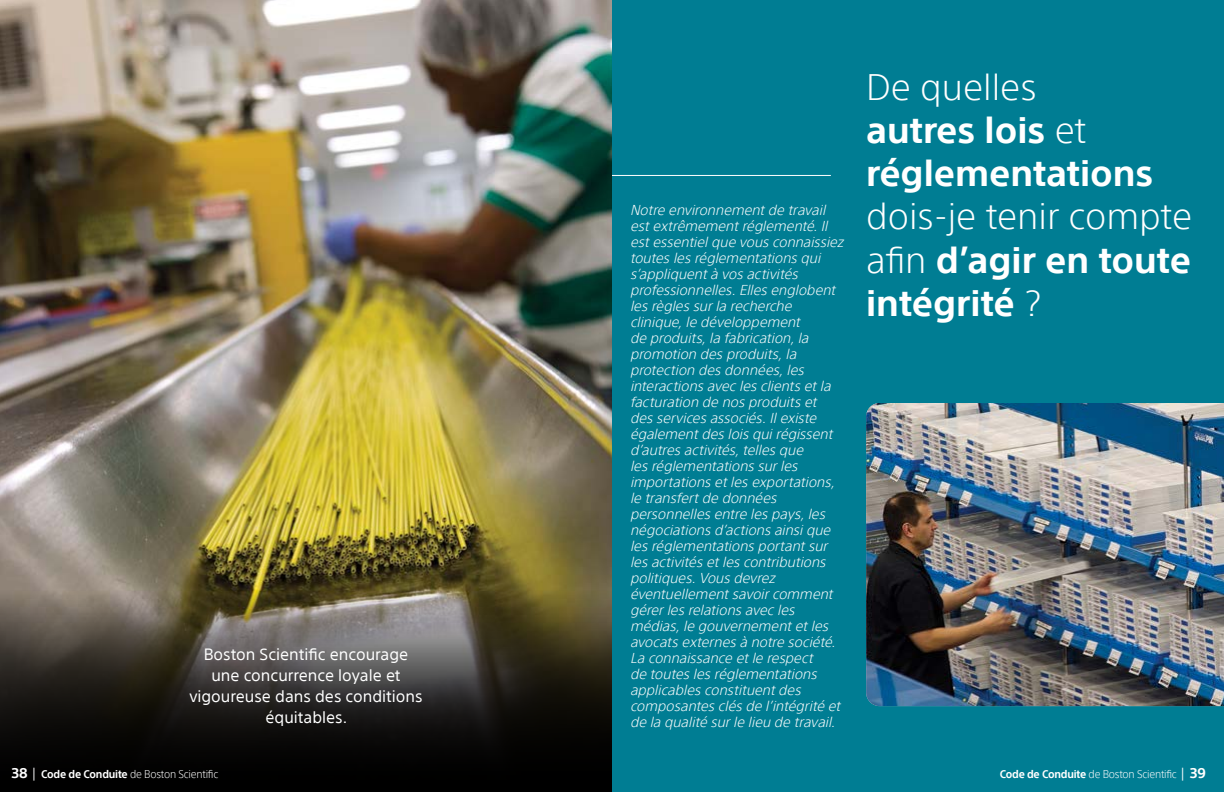
<style>
.page{position:relative;width:1224px;height:792px;background:#fff}
.page>*{position:absolute;margin:0;border:0;box-sizing:border-box;transform-origin:0 0}
.t1{font:300 36px/43.2px "SST";color:#fff;text-align:justify}
.t2{font:700 36px/43.2px "SST";color:#fff}
.t3{font:16px/21px "SST";color:#fff;text-align:center}
.t4{font:italic 300 14px/16px "SST";color:#fff}
.t5{font:300 11px "SST";letter-spacing:-.02em;color:#fff;scale:.95 1}
.s1{font-weight:300}
.s2{font-weight:700}
.s3{font-weight:700;font-size:14px}
.s4{font-weight:400;font-size:14px}
</style>
<div class="page">
<img style="left:0;top:0;width:612px;height:591px">
<div style="left:612px;top:0;width:612px;height:792px;background:#007d93"></div>
<img style="left:866px;top:403px;width:358px;height:303px">
<hr style="left:612px;top:175px;width:219px;height:1px;background:#fff">
<svg style="left:0;top:591px;width:612px;height:201px;background:#322e28"></svg>
<p class="t3" style="left:189px;top:644px;width:235px">Boston Scientific encourage une concurrence loyale et vigoureuse dans des conditions équitables.</p>
<p class="t4" style="left:630px;top:202px;width:219px">Notre environnementde travail estextrêmementréglementé.Il estessentielque vous connaissiez toutes les réglementations qui s’appliquentà vos activités professionnelles.Elles englobent les règles surla recherche clinique,le développement<br>de produits,la fabrication,la promotion des produits,la protection des données,les interactions avec les clients etla facturation de nos produits et des services associés.Ilexiste égalementdes lois quirégissent d’autres activités,telles que<br>les réglementations surles importations etles exportations, le transfertde données personnelles entre les pays,les négociations d’actions ainsique les réglementations portantsur les activités etles contributions politiques.Vous devrez éventuellementsavoircomment gérerles relations avec les médias,le gouvernementetles avocats externes à notre société.<br>La connaissance etle respect<br>de toutes les réglementations applicables constituentdes composantes clés de l’intégrité et de la qualité surle lieu de travail.</p>
<h1 class="t2" style="left:866px;top:65px;width:289px"><span class="s1">De quelles </span>autres lois <span class="s1">et </span>réglementations</h1>
<h1 class="t1" style="left:866px;top:195px;width:327px">dois-je tenir compte afin <span class="s2">d’agir en toute intégrité</span> ?</h1>
<p class="t5" style="left:12px;top:767px;width:219px"><span class="s3">38</span> <span class="s4">|</span> <span class="s2">Code de Conduite</span> de Boston Scientific</p>
<p class="t5" style="left:1000px;top:767px;width:219px"><span class="s2">Code de Conduite</span> de Boston Scientific <span class="s4">|</span> <span class="s3">39</span></p>
</div>
